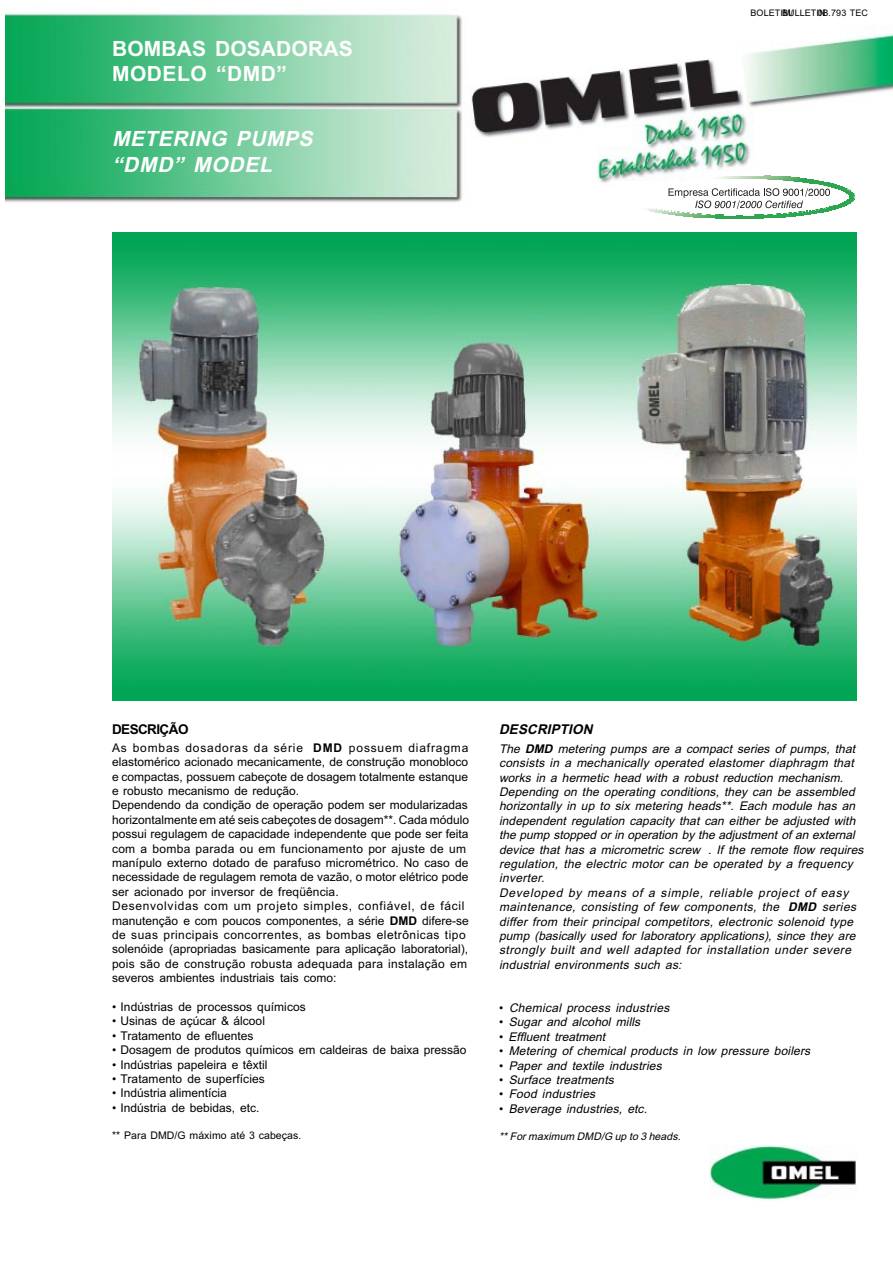
<style>
.page{position:relative;width:893px;height:1263px;background:#fff}
.page>*{position:absolute;margin:0;border:0;box-sizing:border-box;transform-origin:0 0}
.t1{font:700 21px/25.2px "Arial";letter-spacing:.005em;color:#fff}
.t2{font:italic 700 21px/25.2px "Arial";color:#fff}
.t3{font:italic 700 13.5px "Arial";color:#000}
.t4{font:700 13.5px "Arial";letter-spacing:-.04em;color:#000}
.t5{font:12px/14.4px "Arial";color:#000}
.t6{font:italic 12px/14.4px "Arial";letter-spacing:.005em;color:#000}
.t7{font:10.5px "Arial";letter-spacing:.01em;color:#000}
.t8{font:italic 10.5px "Arial";color:#000}
.t9{font:9px "Arial";letter-spacing:.01em;color:#000}
.s1{font-weight:700}
.s2{font-style:normal}
</style>
<div class="page">
<img style="left:6px;top:13px;width:887px;height:189px">
<img style="left:112px;top:233px;width:744px;height:468px">
<img style="left:710px;top:1145px;width:146px;height:55px">
<img style="left:716px;top:218px;width:47px;height:1px">
<img style="left:700px;top:217px;width:79px;height:1px">
<img style="left:683px;top:216px;width:112px;height:1px">
<img style="left:675px;top:215px;width:49px;height:1px">
<img style="left:754px;top:215px;width:50px;height:1px">
<img style="left:669px;top:214px;width:33px;height:1px">
<img style="left:776px;top:214px;width:34px;height:1px">
<svg style="left:644px;top:178px;width:211px;height:36px"></svg>
<img style="left:715px;top:178px;width:84px;height:1px">
<img style="left:718px;top:177px;width:68px;height:1px">
<img style="left:720px;top:176px;width:51px;height:1px">
<img style="left:721px;top:175px;width:42px;height:1px">
<h1 class="t1" style="left:112px;top:38px;width:242px">BOMBAS DOSADORAS<br>MODELO “DMD”</h1>
<h1 class="t2" style="left:112px;top:128px;width:206px">METERING PUMPS “DMD” MODEL</h1>
<p class="t9" style="left:750px;top:9px;width:119px">BOLETIBMU/ LLETI0NB.793 TEC</p>
<p class="t4" style="left:112px;top:724px;width:78px">DESCRIÇÃO</p>
<p class="t5" style="left:112px;top:741px;width:359px">As bombas dosadoras da série <span class="s1">DMD</span> possuem diafragma elastomérico acionado mecanicamente, de construção monobloco e compactas, possuem cabeçote de dosagem totalmente estanque e robusto mecanismo de redução.<br>Dependendo da condição de operação podem ser modularizadas horizontalmente em até seis cabeçotes de dosagem**. Cada módulo possui regulagem de capacidade independente que pode ser feita com a bomba parada ou em funcionamento por ajuste de um manípulo externo dotado de parafuso micrométrico. No caso de necessidade de regulagem remota de vazão, o motor elétrico pode ser acionado por inversor de freqüência.<br>Desenvolvidas com um projeto simples, confiável, de fácil manutenção e com poucos componentes, a série <span class="s1">DMD</span> difere-se de suas principais concorrentes, as bombas eletrônicas tipo solenóide (apropriadas basicamente para aplicação laboratorial), pois são de construção robusta adequada para instalação em severos ambientes industriais tais como:</p>
<p class="t5" style="left:112px;top:1001px;width:195px">• Indústrias de processos químicos</p>
<p class="t5" style="left:112px;top:1015px;width:154px">• Usinas de açúcar &amp; álcool</p>
<p class="t5" style="left:112px;top:1029px;width:143px">• Tratamento de efluentes</p>
<p class="t5" style="left:112px;top:1044px;width:356px">• Dosagem de produtos químicos em caldeiras de baixa pressão</p>
<p class="t5" style="left:112px;top:1058px;width:157px">• Indústrias papeleira e têxtil</p>
<p class="t5" style="left:112px;top:1073px;width:154px">• Tratamento de superfícies</p>
<p class="t5" style="left:112px;top:1087px;width:116px">• Indústria alimentícia</p>
<p class="t5" style="left:112px;top:1101px;width:149px">• Indústria de bebidas, etc.</p>
<p class="t7" style="left:112px;top:1132px;width:191px">** Para DMD/G máximo até 3 cabeças.</p>
<p class="t3" style="left:499px;top:724px;width:98px">DESCRIPTION</p>
<p class="t6" style="left:499px;top:742px;width:368px">The <span class="s1">DMD</span> metering pumps are a compact series of pumps, that consists in a mechanically operated elastomer diaphragm that works in a hermetic head with a robust reduction mechanism.<br>Depending on the operating conditions, they can be assembled horizontally in up to six metering heads**. Each module has an independent regulation capacity that can either be adjusted with the pump stopped or in operation by the adjustment of an external device that has a micrometric screw . If the remote flow requires regulation, the electric motor can be operated by a frequency inverter.<br>Developed by means of a simple, reliable project of easy maintenance, consisting of few components, the <span class="s1">DMD</span> series differ from their principal competitors, electronic solenoid type pump (basically used for laboratory applications), since they are strongly built and well adapted for installation under severe industrial environments such as:</p>
<p class="t6" style="left:499px;top:1002px;width:174px"><span class="s2">•</span> Chemical process industries</p>
<p class="t6" style="left:499px;top:1016px;width:145px"><span class="s2">•</span> Sugar and alcohol mills</p>
<p class="t6" style="left:499px;top:1030px;width:110px"><span class="s2">•</span> Effluent treatment</p>
<p class="t6" style="left:499px;top:1045px;width:315px"><span class="s2">•</span> Metering of chemical products in low pressure boilers</p>
<p class="t6" style="left:499px;top:1059px;width:166px"><span class="s2">•</span> Paper and textile industries</p>
<p class="t6" style="left:499px;top:1074px;width:119px"><span class="s2">•</span> Surface treatments</p>
<p class="t6" style="left:499px;top:1088px;width:100px"><span class="s2">•</span> Food industries</p>
<p class="t6" style="left:499px;top:1102px;width:152px"><span class="s2">•</span> Beverage industries, etc.</p>
<p class="t8" style="left:499px;top:1133px;width:185px">** Formaximum DMD/G up to 3 heads.</p>
</div>
